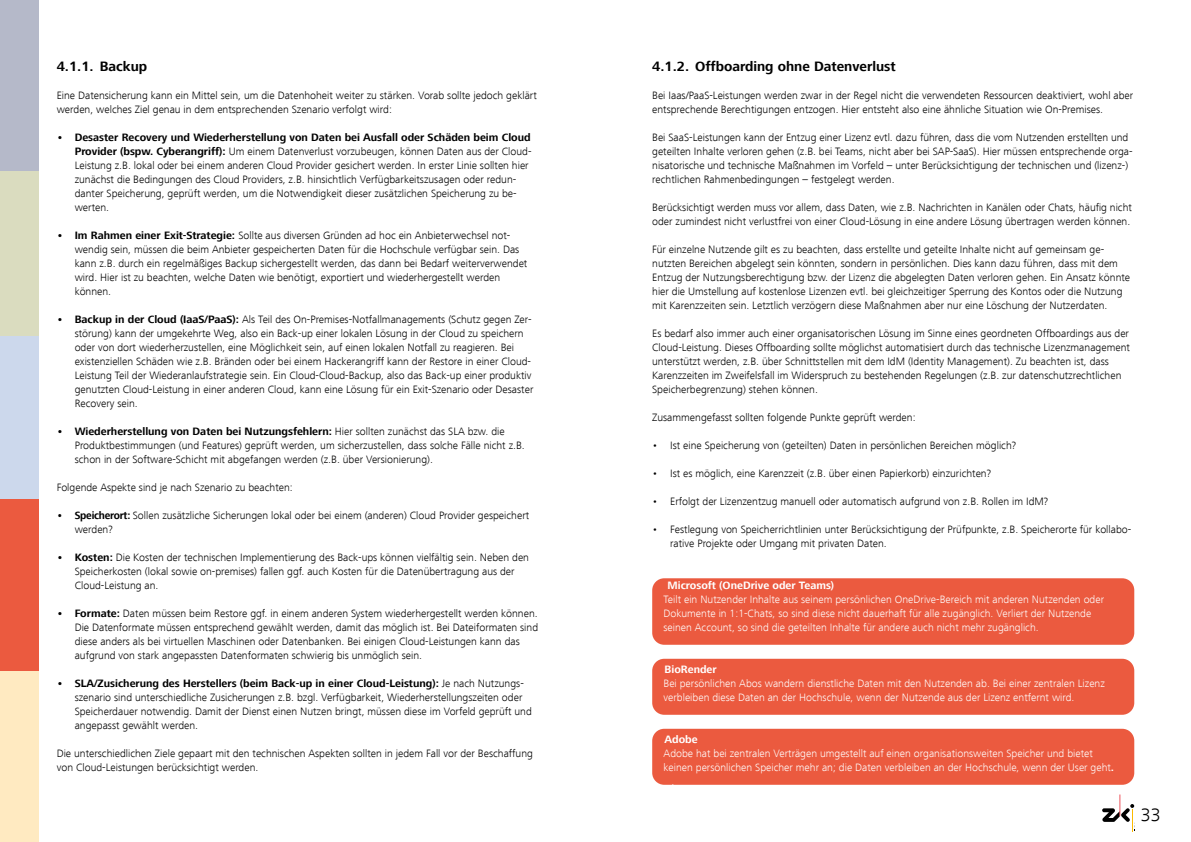
<style>
.page{position:relative;width:1191px;height:842px;background:#fff}
.page>*{position:absolute;margin:0;border:0;box-sizing:border-box;transform-origin:0 0}
.t1{font:300 18.8px "Frutiger Next LT";color:#000}
.Kapitel_Headline{font:700 14px "Frutiger Next LT";color:#000}
.Fließtext{font:300 11px/14px "Frutiger Next LT";color:#000}
.Kastentext{font:300 11px/14px "Frutiger Next LT";color:#fff}
.Kastentext-2{font:700 11px "Frutiger Next LT";color:#fff}
.s1{font-weight:700}
</style>
<div class="page">
<svg style="left:1102px;top:794px;width:32px;height:37px"></svg>
<div style="left:0;top:0;width:39px;height:171px;background:#b5b9c9"></div>
<div style="left:0;top:335px;width:39px;height:165px;background:#ccd8ec"></div>
<div style="left:0;top:171px;width:39px;height:164px;background:#dadcbf"></div>
<div style="left:0;top:500px;width:39px;height:171px;background:#eb5a3f"></div>
<div style="left:0;top:671px;width:39px;height:171px;background:#ffeac1"></div>
<div style="left:652px;top:578px;width:482px;height:67px;background:#eb5a3f;border-radius:12px"></div>
<div style="left:652px;top:659px;width:482px;height:56px;background:#eb5a3f;border-radius:12px"></div>
<div style="left:652px;top:729px;width:482px;height:56px;background:#eb5a3f;border-radius:12px"></div>
<p class="Kapitel_Headline" style="left:57px;top:58px;width:92px">4.1.1. Backup</p>
<p class="Fließtext" style="left:57px;top:88px;width:481px">Eine Datensicherung kann ein Mittel sein, um die Datenhoheit weiter zu stärken. Vorab sollte jedoch geklärt werden, welches Ziel genau in dem entsprechenden Szenario verfolgt wird:</p>
<p class="Fließtext" style="left:75px;top:130px;width:458px;text-indent:-18px"><span class="s1">• Desaster Recovery und Wiederherstellung von Daten bei Ausfall oder Schäden beim Cloud Provider (bspw. Cyberangriff):</span> Um einem Datenverlust vorzubeugen, können Daten aus der Cloud-Leistung z.B. lokal oder bei einem anderen Cloud Provider gesichert werden. In erster Linie sollten hier zunächst die Bedingungen des Cloud Providers, z.B. hinsichtlich Verfügbarkeitszusagen oder redun&shy;danter Speicherung, geprüft werden, um die Notwendigkeit dieser zusätzlichen Speicherung zu be&shy;werten.</p>
<p class="Fließtext" style="left:75px;top:228px;width:454px;text-indent:-18px"><span class="s1">• Im Rahmen einer Exit-Strategie:</span> Sollte aus diversen Gründen ad hoc ein Anbieterwechsel not&shy;wendig sein, müssen die beim Anbieter gespeicherten Daten für die Hochschule verfügbar sein. Das kann z.B. durch ein regelmäßiges Backup sichergestellt werden, das dann bei Bedarf weiterverwendet wird. Hier ist zu beachten, welche Daten wie benötigt, exportiert und wiederhergestellt werden können.</p>
<p class="Fließtext" style="left:75px;top:312px;width:460px;text-indent:-18px"><span class="s1">• Backup in der Cloud (IaaS/PaaS):</span> Als Teil des On-Premises-Notfallmanagements (Schutz gegen Zer&shy;störung) kann der umgekehrte Weg, also ein Back-up einer lokalen Lösung in der Cloud zu speichern oder von dort wiederherzustellen, eine Möglichkeit sein, auf einen lokalen Notfall zu reagieren. Bei existenziellen Schäden wie z.B. Bränden oder bei einem Hackerangriff kann der Restore in einer Cloud-Leistung Teil der Wiederanlaufstrategie sein. Ein Cloud-Cloud-Backup, also das Back-up einer produktiv genutzten Cloud-Leistung in einer anderen Cloud, kann eine Lösung für ein Exit-Szenario oder Desaster Recovery sein.</p>
<p class="Fließtext" style="left:75px;top:424px;width:451px;text-indent:-18px"><span class="s1">• Wiederherstellung von Daten bei Nutzungsfehlern:</span> Hier sollten zunächst das SLA bzw. die<br>Produktbestimmungen (und Features) geprüft werden, um sicherzustellen, dass solche Fälle nicht z.B. schon in der Software-Schicht mit abgefangen werden (z.B. über Versionierung).</p>
<p class="Fließtext" style="left:57px;top:480px;width:238px">Folgende Aspekte sind je nach Szenario zu beachten:</p>
<p class="Fließtext" style="left:75px;top:508px;width:456px;text-indent:-18px"><span class="s1">• Speicherort:</span> Sollen zusätzliche Sicherungen lokal oder bei einem (anderen) Cloud Provider gespeichert werden?</p>
<p class="Fließtext" style="left:75px;top:550px;width:456px;text-indent:-18px"><span class="s1">• Kosten:</span> Die Kosten der technischen Implementierung des Back-ups können vielfältig sein. Neben den<br>Speicherkosten (lokal sowie on-premises) fallen ggf. auch Kosten für die Datenübertragung aus der<br>Cloud-Leistung an.</p>
<p class="Fließtext" style="left:75px;top:606px;width:465px;text-indent:-18px"><span class="s1">• Formate:</span> Daten müssen beim Restore ggf. in einem anderen System wiederhergestellt werden können.<br>Die Datenformate müssen entsprechend gewählt werden, damit das möglich ist. Bei Dateiformaten sind diese anders als bei virtuellen Maschinen oder Datenbanken. Bei einigen Cloud-Leistungen kann das aufgrund von stark angepassten Datenformaten schwierig bis unmöglich sein.</p>
<p class="Fließtext" style="left:75px;top:676px;width:458px;text-indent:-18px"><span class="s1">• SLA/Zusicherung des Herstellers (beim Back-up in einer Cloud-Leistung):</span> Je nach Nutzungs&shy;szenario sind unterschiedliche Zusicherungen z.B. bzgl. Verfügbarkeit, Wiederherstellungszeiten oder Speicherdauer notwendig. Damit der Dienst einen Nutzen bringt, müssen diese im Vorfeld geprüft und angepasst gewählt werden.</p>
<p class="Fließtext" style="left:57px;top:746px;width:478px">Die unterschiedlichen Ziele gepaart mit den technischen Aspekten sollten in jedem Fall vor der Beschaffung von Cloud-Leistungen berücksichtigt werden.</p>
<p class="Kapitel_Headline" style="left:652px;top:58px;width:245px">4.1.2. Offboarding ohne Datenverlust</p>
<p class="Fließtext" style="left:652px;top:88px;width:482px">Bei Iaas/PaaS-Leistungen werden zwar in der Regel nicht die verwendeten Ressourcen deaktiviert, wohl aber entsprechende Berechtigungen entzogen. Hier entsteht also eine ähnliche Situation wie On-Premises.</p>
<p class="Fließtext" style="left:652px;top:130px;width:482px">Bei SaaS-Leistungen kann der Entzug einer Lizenz evtl. dazu führen, dass die vom Nutzenden erstellten und geteilten Inhalte verloren gehen (z.B. bei Teams, nicht aber bei SAP-SaaS). Hier müssen entsprechende orga&shy;nisatorische und technische Maßnahmen im Vorfeld – unter Berücksichtigung der technischen und (lizenz-) rechtlichen Rahmenbedingungen – festgelegt werden.</p>
<p class="Fließtext" style="left:652px;top:200px;width:481px">Berücksichtigt werden muss vor allem, dass Daten, wie z.B. Nachrichten in Kanälen oder Chats, häufig nicht oder zumindest nicht verlustfrei von einer Cloud-Lösung in eine andere Lösung übertragen werden können.</p>
<p class="Fließtext" style="left:652px;top:242px;width:479px">Für einzelne Nutzende gilt es zu beachten, dass erstellte und geteilte Inhalte nicht auf gemeinsam ge&shy;nutzten Bereichen abgelegt sein könnten, sondern in persönlichen. Dies kann dazu führen, dass mit dem Entzug der Nutzungsberechtigung bzw. der Lizenz die abgelegten Daten verloren gehen. Ein Ansatz könnte hier die Umstellung auf kostenlose Lizenzen evtl. bei gleichzeitiger Sperrung des Kontos oder die Nutzung mit Karenzzeiten sein. Letztlich verzögern diese Maßnahmen aber nur eine Löschung der Nutzerdaten.</p>
<p class="Fließtext" style="left:652px;top:326px;width:479px">Es bedarf also immer auch einer organisatorischen Lösung im Sinne eines geordneten Offboardings aus der Cloud-Leistung. Dieses Offboarding sollte möglichst automatisiert durch das technische Lizenzmanagement unterstützt werden, z.B. über Schnittstellen mit dem IdM (Identity Management). Zu beachten ist, dass Karenzzeiten im Zweifelsfall im Widerspruch zu bestehenden Regelungen (z.B. zur datenschutzrechtlichen Speicherbegrenzung) stehen können.</p>
<p class="Fließtext" style="left:652px;top:410px;width:265px">Zusammengefasst sollten folgende Punkte geprüft werden:</p>
<p class="Fließtext" style="left:652px;top:438px;width:365px">• Ist eine Speicherung von (geteilten) Daten in persönlichen Bereichen möglich?</p>
<p class="Fließtext" style="left:652px;top:466px;width:340px">• Ist es möglich, eine Karenzzeit (z.B. über einen Papierkorb) einzurichten?</p>
<p class="Fließtext" style="left:652px;top:494px;width:397px">• Erfolgt der Lizenzentzug manuell oder automatisch aufgrund von z.B. Rollen im IdM?</p>
<p class="Fließtext" style="left:670px;top:522px;width:462px;text-indent:-18px">• Festlegung von Speicherrichtlinien unter Berücksichtigung der Prüfpunkte, z.B. Speicherorte für kollabo&shy;rative Projekte oder Umgang mit privaten Daten.</p>
<p class="Kastentext-2" style="left:667px;top:579px;width:168px">Microsoft (OneDrive oder Teams)</p>
<p class="Kastentext" style="left:663px;top:592px;width:442px">Teilt ein Nutzender Inhalte aus seinem persönlichen OneDrive-Bereich mit anderen Nutzenden oder<br>Dokumente in 1:1-Chats, so sind diese nicht dauerhaft für alle zugänglich. Verliert der Nutzende seinen Account, so sind die geteilten Inhalte für andere auch nicht mehr zugänglich.</p>
<p class="Kastentext-2" style="left:664px;top:663px;width:54px">BioRender</p>
<p class="Kastentext" style="left:663px;top:676px;width:443px">Bei persönlichen Abos wandern dienstliche Daten mit den Nutzenden ab. Bei einer zentralen Lizenz verbleiben diese Daten an der Hochschule, wenn der Nutzende aus der Lizenz entfernt wird.</p>
<p class="Kastentext-2" style="left:664px;top:733px;width:35px">Adobe</p>
<p class="Kastentext" style="left:663px;top:746px;width:452px">Adobe hat bei zentralen Verträgen umgestellt auf einen organisationsweiten Speicher und bietet keinen persönlichen Speicher mehr an; die Daten verbleiben an der Hochschule, wenn der User geht<span class="s1">.</span></p>
<p class="Kastentext" style="left:671px;top:774px;width:4px">.</p>
<h1 class="t1" style="left:1141px;top:805px;width:21px">33</h1>
</div>
